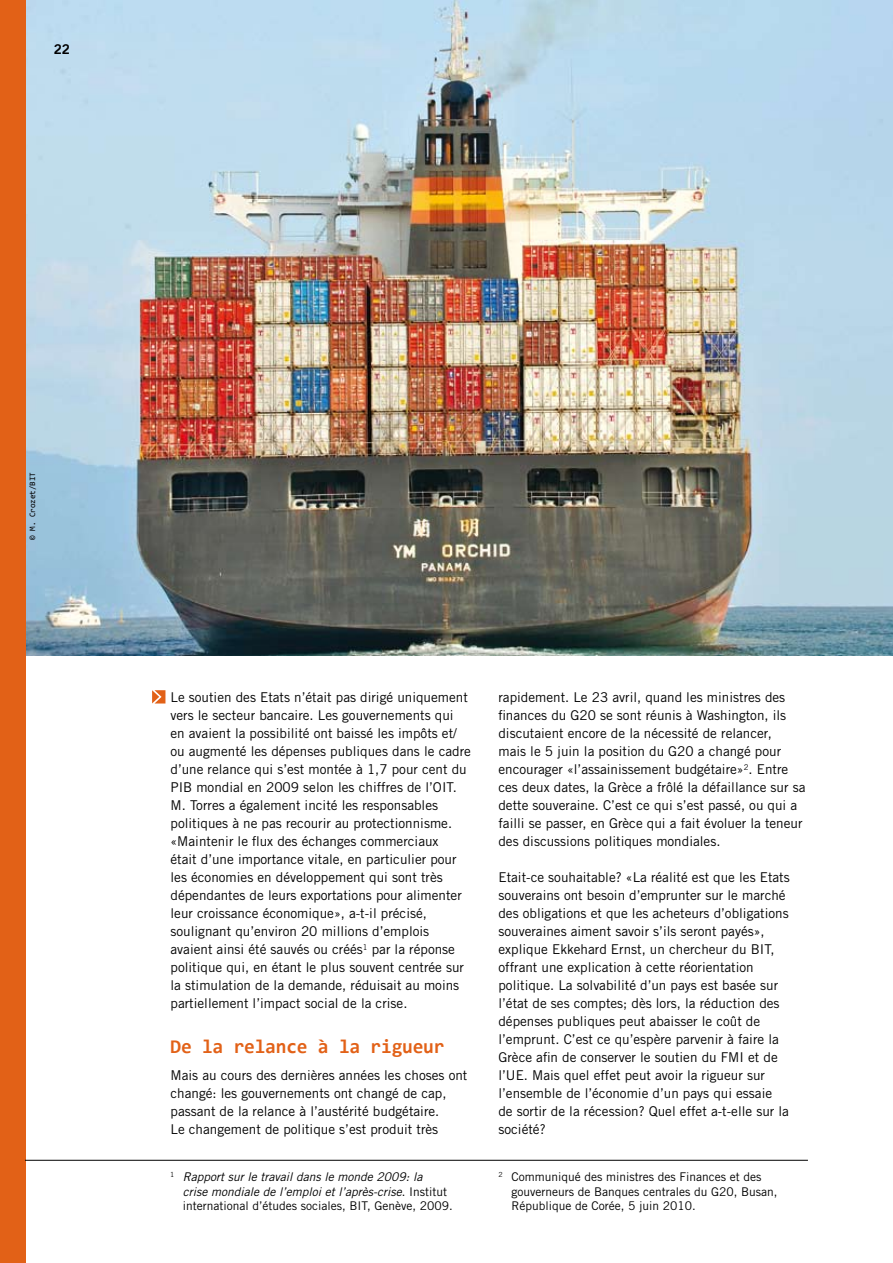
<style>
.page{position:relative;width:893px;height:1263px;background:#fff}
.page>*{position:absolute;margin:0;border:0;box-sizing:border-box;transform-origin:0 0}
.t1{font:700 19.5px "Consolas";letter-spacing:-.01em;color:#e26117}
.t2{font:15px "Trade Gothic Bold Two";color:#000}
.t3{font:13.5px/18px "Trade Gothic";color:#000}
.t4{font:13.5px "Trade Gothic Bold Two";color:#000}
.t5{font:italic 12px/14.4px "Trade Gothic";color:#000}
.t6{font:12px/14.4px "Trade Gothic";color:#000}
.t7{font:8.25px "Consolas";color:#000}
.s1{font-style:normal}
</style>
<div class="page">
<img style="left:26px;top:0;width:867px;height:655px">
<div style="left:0;top:0;width:26px;height:1263px;background:#e26117"></div>
<hr style="left:25px;top:1160px;width:783px;height:1px;background:#000">
<svg style="left:152px;top:690px;width:13px;height:13px"></svg>
<p class="t2" style="left:54px;top:39px;width:20px">22</p>
<p class="t4" style="left:54px;top:41px;width:18px">22</p>
<p class="t7" style="left:27px;top:540px;width:70px;rotate:-90deg">© M. Crozet/BIT</p>
<p class="t3" style="left:171px;top:688px;width:302px">Le soutien des Etats n’était pas dirigé uniquement vers le secteur bancaire. Les gouvernements qui en avaient la possibilité ont baissé les impôts et/ ou augmenté les dépenses publiques dans le cadre d’une relance qui s’est montée à 1,7 pour cent du PIB mondial en 2009 selon les chiffres de l’OIT.<br>M. Torres a également incité les responsables politiques à ne pas recourir au protectionnisme. «Maintenir le flux des échanges commerciaux<br>était d’une importance vitale, en particulier pour les économies en développement qui sont très dépendantes de leurs exportations pour alimenter leur croissance économique», a-t-il précisé, soulignant qu’environ 20 millions d’emplois avaient ainsi été sauvés ou créés<sup>1</sup> par la réponse politique qui, en étant le plus souvent centrée sur la stimulation de la demande, réduisait au moins partiellement l’impact social de la crise.</p>
<h1 class="t1" style="left:171px;top:1034px;width:275px">De la relance à la rigueur</h1>
<p class="t3" style="left:171px;top:1066px;width:298px">Mais au cours des dernières années les choses ont changé: les gouvernements ont changé de cap, passant de la relance à l’austérité budgétaire.<br>Le changement de politique s’est produit très</p>
<p class="t3" style="left:498px;top:688px;width:309px">rapidement. Le 23 avril, quand les ministres des finances du G20 se sont réunis à Washington, ils discutaient encore de la nécessité de relancer,<br>mais le 5 juin la position du G20 a changé pour encourager «l’assainissement budgétaire»<sup>2</sup>. Entre ces deux dates, la Grèce a frôlé la défaillance sur sa dette souveraine. C’est ce qui s’est passé, ou qui a failli se passer, en Grèce qui a fait évoluer la teneur des discussions politiques mondiales.</p>
<p class="t3" style="left:498px;top:868px;width:293px">Etait-ce souhaitable? «La réalité est que les Etats souverains ont besoin d’emprunter sur le marché des obligations et que les acheteurs d’obligations souveraines aiment savoir s’ils seront payés», explique Ekkehard Ernst, un chercheur du BIT, offrant une explication à cette réorientation politique. La solvabilité d’un pays est basée sur l’état de ses comptes; dès lors, la réduction des dépenses publiques peut abaisser le coût de l’emprunt. C’est ce qu’espère parvenir à faire la Grèce afin de conserver le soutien du FMI et de l’UE. Mais quel effet peut avoir la rigueur sur l’ensemble de l’économie d’un pays qui essaie de sortir de la récession? Quel effet a-t-elle sur la société?</p>
<p class="t5" style="left:183px;top:1170px;width:271px;text-indent:-13px"><sup>1</sup> Rapport sur le travail dans le monde 2009: la<br>crise mondiale de l’emploi et l’après-crise<span class="s1">. Institut international d’études sociales, BIT, Genève, 2009.</span></p>
<p class="t6" style="left:511px;top:1170px;width:267px;text-indent:-13px"><sup>2</sup> Communiqué des ministres des Finances et des gouverneurs de Banques centrales du G20, Busan,<br>République de Corée, 5 juin 2010.</p>
</div>
